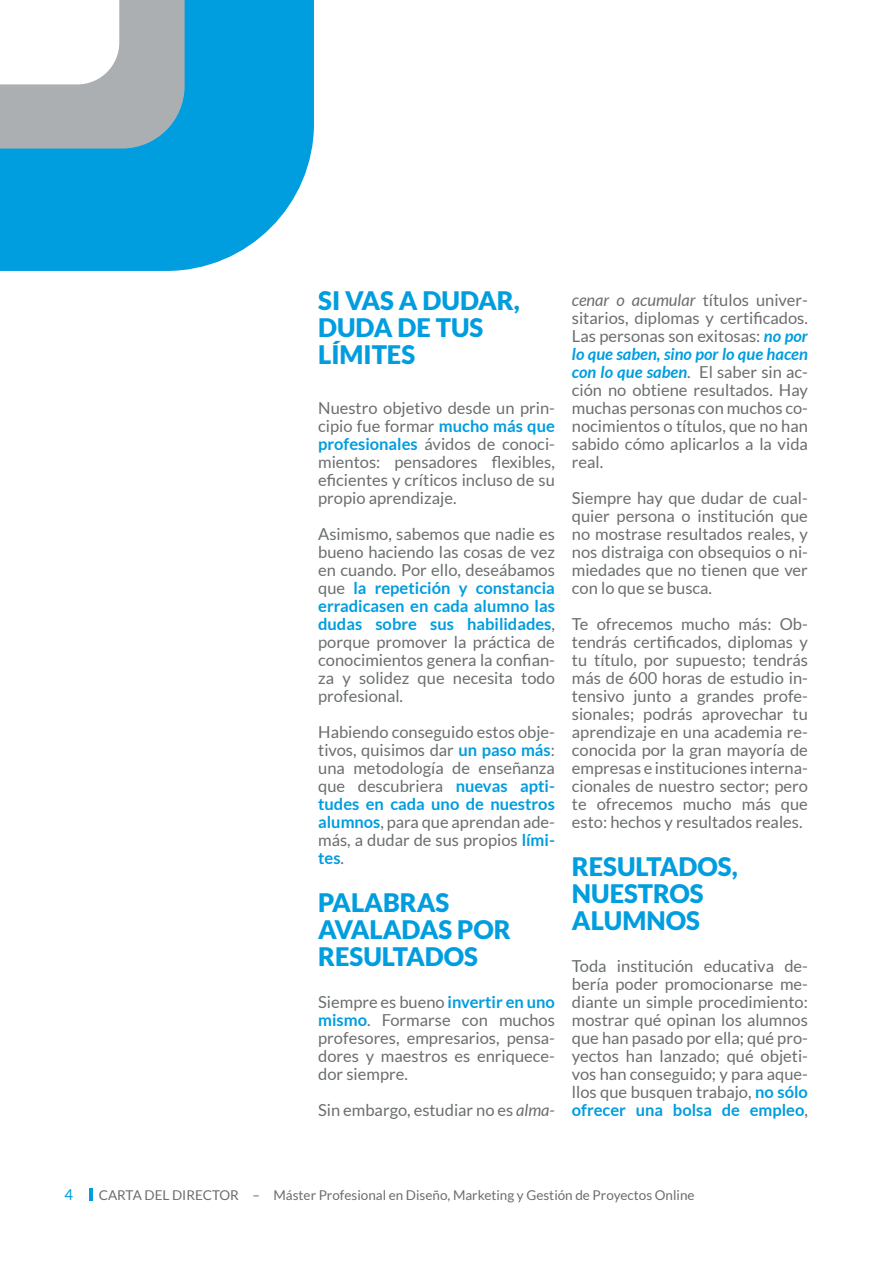
<style>
.page{position:relative;width:893px;height:1263px;background:#fff}
.page>*{position:absolute;margin:0;border:0;box-sizing:border-box;transform-origin:0 0}
.t1{font:900 25.5px/27px "Lato";color:#009ddf}
.t2{font:16.5px/18px "Lato";color:#6b6e6e;text-align:justify}
.t3{font:15px "Lato";color:#009ddf}
.t4{font:13.5px "Lato";color:#6b6e6e}
.s1{font-weight:700;color:#009ddf}
.s2{font-style:italic}
.s3{font-weight:700;font-style:italic;color:#009ddf}
</style>
<div class="page">
<svg style="left:0;top:0;width:314px;height:271px;fill:#009ddf"></svg>
<hr style="left:89px;top:1188px;width:4px;height:12px;background:#009ddf">
<h1 class="t1" style="left:318px;top:286px;width:203px">SI VAS A DUDAR,<br>DUDA DE TUS<br>LÍMITES</h1>
<p class="t2" style="left:318px;top:399px;width:238px">Nuestro objetivo desde un prin&shy;cipio fue formar <span class="s1">mucho más que profesionales</span> ávidos de conoci&shy;mientos: pensadores flexibles, eficientes y críticos incluso de su propio aprendizaje.</p>
<p class="t2" style="left:318px;top:525px;width:238px">Asimismo, sabemos que nadie es bueno haciendo las cosas de vez en cuando. Por ello, deseábamos que <span class="s1">la repetición y constancia erradicasen en cada alumno las dudas sobre sus habilidades</span>, porque promover la práctica de conocimientos genera la confian&shy;za y solidez que necesita todo profesional.</p>
<p class="t2" style="left:318px;top:723px;width:238px">Habiendo conseguido estos obje&shy;tivos, quisimos dar <span class="s1">un paso más</span>: una metodología de enseñanza que descubriera <span class="s1">nuevas apti&shy;tudes en cada uno de nuestros alumnos</span>, para que aprendan ade&shy;más, a dudar de sus propios <span class="s1">lími&shy;tes</span>.</p>
<h1 class="t1" style="left:318px;top:889px;width:194px">PALABRAS<br>AVALADAS POR<br>RESULTADOS</h1>
<p class="t2" style="left:318px;top:993px;width:238px">Siempre es bueno <span class="s1">invertir en uno mismo</span>. Formarse con muchos profesores, empresarios, pensa&shy;dores y maestros es enriquece&shy;dor siempre.</p>
<p class="t2" style="left:318px;top:1101px;width:238px">Sin embargo, estudiar no es <span class="s2">alma-</span></p>
<p class="t2" style="left:572px;top:291px;width:238px"><span class="s2">cenar o acumular</span> títulos univer&shy;sitarios, diplomas y certificados.<br>Las personas son exitosas: <span class="s3">no por lo que saben, sino por lo que hacen con lo que saben</span>. El saber sin ac&shy;ción no obtiene resultados. Hay muchas personas con muchos co&shy;nocimientos o títulos, que no han sabido cómo aplicarlos a la vida real.</p>
<p class="t2" style="left:572px;top:489px;width:238px">Siempre hay que dudar de cual&shy;quier persona o institución que no mostrase resultados reales, y nos distraiga con obsequios o ni&shy;miedades que no tienen que ver con lo que se busca.</p>
<p class="t2" style="left:572px;top:615px;width:238px">Te ofrecemos mucho más: Ob&shy;tendrás certificados, diplomas y tu título, por supuesto; tendrás más de 600 horas de estudio in&shy;tensivo junto a grandes profe&shy;sionales; podrás aprovechar tu aprendizaje en una academia re&shy;conocida por la gran mayoría de empresas e instituciones interna&shy;cionales de nuestro sector; pero te ofrecemos mucho más que esto: hechos y resultados reales.</p>
<h1 class="t1" style="left:572px;top:853px;width:167px">RESULTADOS,<br>NUESTROS<br>ALUMNOS</h1>
<p class="t2" style="left:572px;top:957px;width:238px">Toda institución educativa de&shy;bería poder promocionarse me&shy;diante un simple procedimiento: mostrar qué opinan los alumnos que han pasado por ella; qué pro&shy;yectos han lanzado; qué objeti&shy;vos han conseguido; y para aque&shy;llos que busquen trabajo, <span class="s1">no sólo ofrecer una bolsa de empleo</span>,</p>
<p class="t3" style="left:65px;top:1186px;width:10px">4</p>
<p class="t4" style="left:99px;top:1188px;width:597px">CARTA DEL DIRECTOR – Máster Profesional en Diseño, Marketing y Gestión de Proyectos Online</p>
</div>
